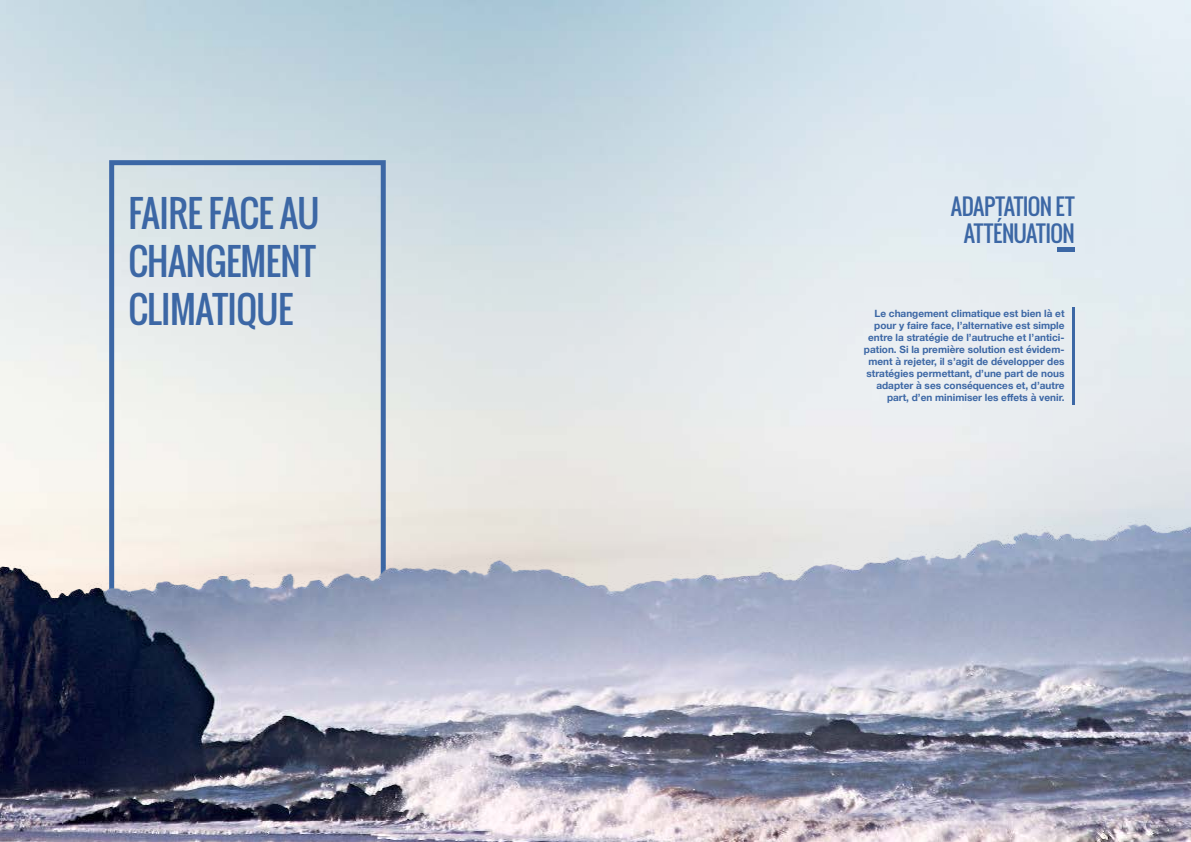
<style>
.page{position:relative;width:1191px;height:842px;background:#fff}
.page>*{position:absolute;margin:0;border:0;box-sizing:border-box;transform-origin:0 0}
.t1{font:36px/48px "Oswald";letter-spacing:-.015em;color:#3c67a5;text-align:justify}
.t2{font:22px/27px "Oswald";letter-spacing:-.03em;color:#3c67a5;text-align:center}
.t3{font:700 10px/12px "Helvetica Neue";color:#3c67a5;text-align:right}
</style>
<div class="page">
<img style="left:0;top:1px;width:1190px;height:508px">
<div style="left:109px;top:160px;width:277px;height:487px;border:5px solid #3c67a5"></div>
<img style="left:0;top:509px;width:1190px;height:333px">
<hr style="left:1057px;top:248px;width:17px;height:4px;background:#3c67a5">
<hr style="left:1072px;top:307px;width:2px;height:98px;background:#3c67a5">
<h1 class="t1" style="left:128px;top:188px;width:193px">FAIRE FACE AU ChANGEMENT CLIMATIQUE</h1>
<h2 class="t2" style="left:950px;top:193px;width:125px">ADAPTATION ET<br>ATTÉNUATION</h2>
<p class="t3" style="left:864px;top:307px;width:202px">Le changement climatique est bien là et pour y faire face, l’alternative est simple entre la stratégie de l’autruche et l’antici&shy;pation. Si la première solution est évidem&shy;ment à rejeter, il s’agit de développer des stratégies permettant, d’une part de nous adapter à ses conséquences et, d’autre part, d’en minimiser les effets à venir.</p>
</div>
